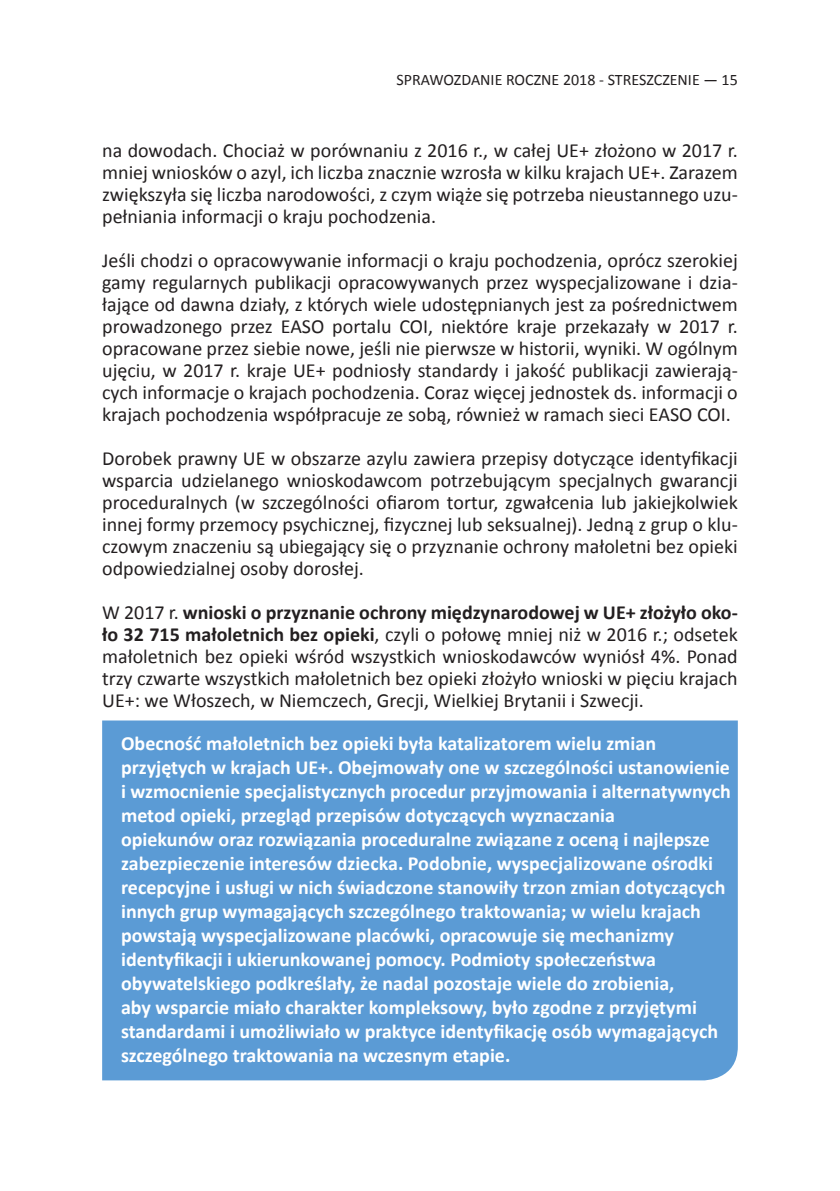
<style>
.page{position:relative;width:840px;height:1191px;background:#fff}
.page>*{position:absolute;margin:0;border:0;box-sizing:border-box;transform-origin:0 0}
.t1{font:20px/22px "Calibri";color:#231f20;text-align:justify}
.body{font:700 20px/24px "Calibri";color:#fff}
.t2{font:16px "Calibri";color:#231f20}
.s1{font-weight:700}
</style>
<div class="page">
<div style="left:102px;top:720px;width:635px;height:360px;background:#5b9bd5"></div>
<p class="t2" style="left:396px;top:70px;width:342px">SPRAWOZDANIE ROCZNE 2018 - STRESZCZENIE — 15</p>
<p class="t1" style="left:102px;top:138px;width:636px">na dowodach. Chociaż w porównaniu z 2016 r., w całej UE+ złożono w 2017 r. mniej wniosków o azyl, ich liczba znacznie wzrosła w kilku krajach UE+. Zarazem zwiększyła się liczba narodowości, z czym wiąże się potrzeba nieustannego uzu&shy;pełniania informacji o kraju pochodzenia.</p>
<p class="t1" style="left:102px;top:248px;width:636px">Jeśli chodzi o opracowywanie informacji o kraju pochodzenia, oprócz szerokiej gamy regularnych publikacji opracowywanych przez wyspecjalizowane i dzia&shy;łające od dawna działy, z których wiele udostępnianych jest za pośrednictwem prowadzonego przez EASO portalu COI, niektóre kraje przekazały w 2017 r. opracowane przez siebie nowe, jeśli nie pierwsze w historii, wyniki. W ogólnym ujęciu, w 2017 r. kraje UE+ podniosły standardy i jakość publikacji zawierają&shy;cych informacje o krajach pochodzenia. Coraz więcej jednostek ds. informacji o krajach pochodzenia współpracuje ze sobą, również w ramach sieci EASO COI.</p>
<p class="t1" style="left:102px;top:446px;width:636px">Dorobek prawny UE w obszarze azylu zawiera przepisy dotyczące identyfikacji wsparcia udzielanego wnioskodawcom potrzebującym specjalnych gwarancji proceduralnych (w szczególności ofiarom tortur, zgwałcenia lub jakiejkolwiek innej formy przemocy psychicznej, fizycznej lub seksualnej). Jedną z grup o klu&shy;czowym znaczeniu są ubiegający się o przyznanie ochrony małoletni bez opieki odpowiedzialnej osoby dorosłej.</p>
<p class="t1" style="left:102px;top:600px;width:636px">W 2017 r. <span class="s1">wnioski o przyznanie ochrony międzynarodowej w UE+ złożyło oko&shy;ło 32 715 małoletnich bez opieki</span>, czyli o połowę mniej niż w 2016 r.; odsetek małoletnich bez opieki wśród wszystkich wnioskodawców wyniósł 4%. Ponad trzy czwarte wszystkich małoletnich bez opieki złożyło wnioski w pięciu krajach UE+: we Włoszech, w Niemczech, Grecji, Wielkiej Brytanii i Szwecji.</p>
<p class="body" style="left:121px;top:730px;width:611px">Obecność małoletnich bez opieki była katalizatorem wielu zmian przyjętych w krajach UE+. Obejmowały one w szczególności ustanowienie i wzmocnienie specjalistycznych procedur przyjmowania i alternatywnych metod opieki, przegląd przepisów dotyczących wyznaczania<br>opiekunów oraz rozwiązania proceduralne związane z oceną i najlepsze zabezpieczenie interesów dziecka. Podobnie, wyspecjalizowane ośrodki recepcyjne i usługi w nich świadczone stanowiły trzon zmian dotyczących innych grup wymagających szczególnego traktowania; w wielu krajach powstają wyspecjalizowane placówki, opracowuje się mechanizmy identyfikacji i ukierunkowanej pomocy. Podmioty społeczeństwa obywatelskiego podkreślały, że nadal pozostaje wiele do zrobienia,<br>aby wsparcie miało charakter kompleksowy, było zgodne z przyjętymi standardami i umożliwiało w praktyce identyfikację osób wymagających szczególnego traktowania na wczesnym etapie.</p>
</div>
